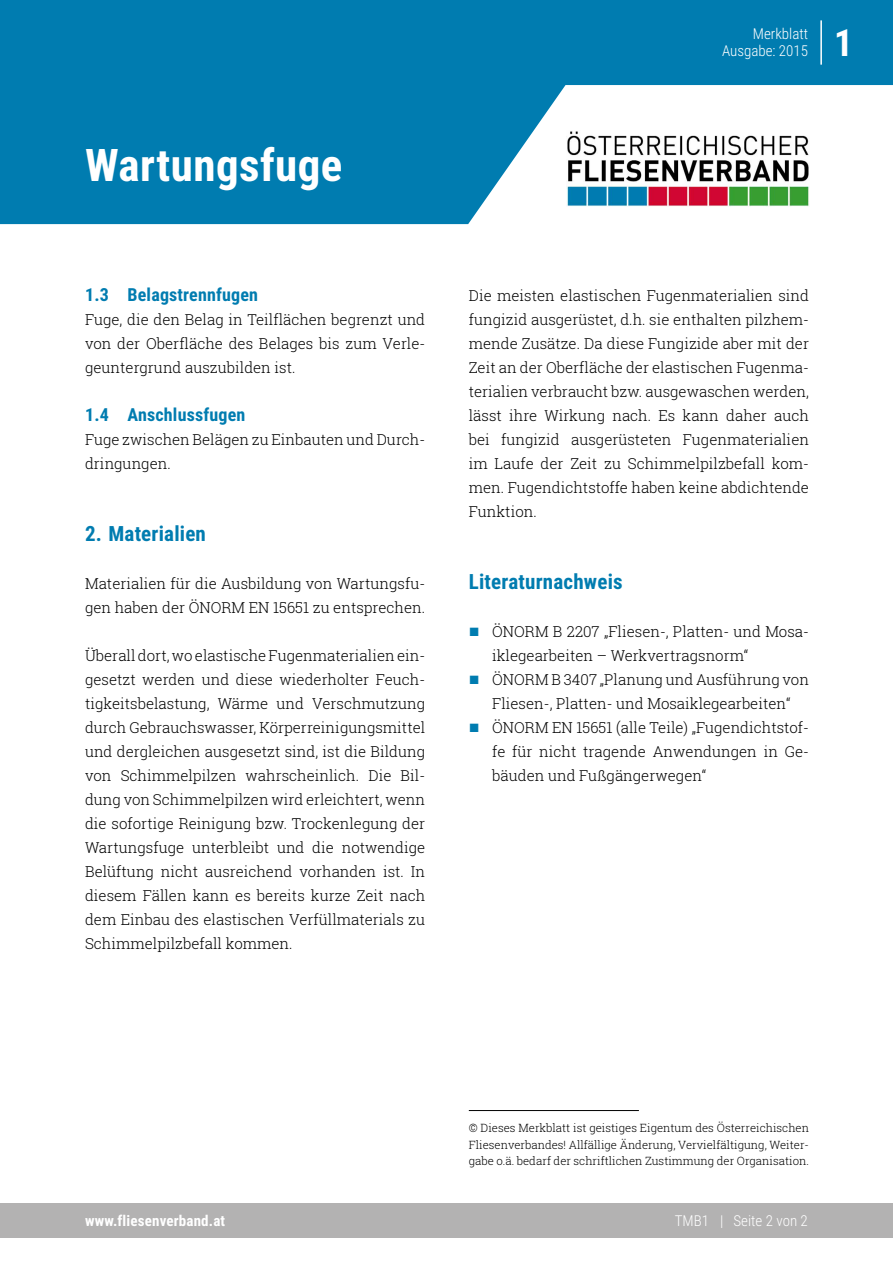
<style>
.page{position:relative;width:893px;height:1263px;background:#fff}
.page>*{position:absolute;margin:0;border:0;box-sizing:border-box;transform-origin:0 0}
.t1{font:700 45px "Roboto Condensed";letter-spacing:.01em;color:#fff}
.t2{font:700 37.5px "Roboto Condensed";color:#fff}
.t3{font:700 21px "Roboto Condensed";letter-spacing:.01em;color:#007cb0}
.t4{font:700 18px "Roboto Condensed";letter-spacing:.01em;color:#007cb0}
.t5{font:300 15px/24px "Roboto Slab";color:#000;text-align:justify}
.t6{font:300 15px "Roboto Condensed";color:#fff}
.t7{font:700 15px "Roboto Condensed";letter-spacing:.01em;color:#fff}
.t8{font:300 11.4px/16.5px "Roboto Slab";color:#000;text-align:justify}
.s1{font-family:"Arial";font-weight:400;font-size:18px;color:#007cb0}
</style>
<div class="page">
<svg style="left:0;top:0;width:893px;height:224px;fill:#007cb0"></svg>
<img style="left:567px;top:131px;width:242px;height:75px">
<hr style="left:820px;top:20px;width:2px;height:45px;background:#fff">
<div style="left:0;top:1203px;width:893px;height:34px;background:#b3b2b2"></div>
<hr style="left:469px;top:1110px;width:170px;height:1px;background:#000">
<h1 class="t1" style="left:85px;top:134px;width:259px">Wartungsfuge</h1>
<p class="t4" style="left:85px;top:282px;width:175px">1.3 Belagstrennfugen</p>
<p class="t5" style="left:85px;top:307px;width:342px">Fuge, die den Belag in Teilflächen begrenzt und von der Oberfläche des Belages bis zum Verle&shy;geuntergrund auszubilden ist.</p>
<p class="t4" style="left:85px;top:402px;width:162px">1.4 Anschlussfugen</p>
<p class="t5" style="left:85px;top:427px;width:342px">Fuge zwischen Belägen zu Einbauten und Durch&shy;dringungen.</p>
<h3 class="t3" style="left:85px;top:519px;width:122px">2. Materialien</h3>
<p class="t5" style="left:85px;top:571px;width:342px">Materialien für die Ausbildung von Wartungsfu&shy;gen haben der ÖNORM EN 15651 zu entsprechen.</p>
<p class="t5" style="left:85px;top:643px;width:342px">Überall dort, wo elastische Fugenmaterialien ein&shy;gesetzt werden und diese wiederholter Feuch&shy;tigkeitsbelastung, Wärme und Verschmutzung durch Gebrauchswasser, Körperreinigungsmittel und dergleichen ausgesetzt sind, ist die Bildung von Schimmelpilzen wahrscheinlich. Die Bil&shy;dung von Schimmelpilzen wird erleichtert, wenn die sofortige Reinigung bzw. Trockenlegung der Wartungsfuge unterbleibt und die notwendige Belüftung nicht ausreichend vorhanden ist. In diesem Fällen kann es bereits kurze Zeit nach dem Einbau des elastischen Verfüllmaterials zu Schimmelpilzbefall kommen.</p>
<p class="t6" style="left:753px;top:23px;width:57px">Merkblatt</p>
<p class="t6" style="left:722px;top:40px;width:88px">Ausgabe: 2015</p>
<h2 class="t2" style="left:834px;top:16px;width:21px">1</h2>
<p class="t5" style="left:469px;top:283px;width:342px">Die meisten elastischen Fugenmaterialien sind fungizid ausgerüstet, d.h. sie enthalten pilzhem&shy;mende Zusätze. Da diese Fungizide aber mit der Zeit an der Oberfläche der elastischen Fugenma&shy;terialien verbraucht bzw. ausgewaschen werden, lässt ihre Wirkung nach. Es kann daher auch bei fungizid ausgerüsteten Fugenmaterialien im Laufe der Zeit zu Schimmelpilzbefall kom&shy;men. Fugendichtstoffe haben keine abdichtende Funktion.</p>
<h3 class="t3" style="left:469px;top:567px;width:155px">Literaturnachweis</h3>
<p class="t5" style="left:492px;top:619px;width:318px;text-indent:-23px"><span class="s1">■</span> ÖNORM B 2207 „Fliesen-, Platten- und Mosa&shy;iklegearbeiten – Werkvertragsnorm“</p>
<p class="t5" style="left:469px;top:667px;width:342px;text-align:center"><span class="s1">■</span> ÖNORM B 3407 „Planung und Ausführung von<br>Fliesen-, Platten- und Mosaiklegearbeiten“</p>
<p class="t5" style="left:492px;top:715px;width:318px;text-indent:-23px"><span class="s1">■</span> ÖNORM EN 15651 (alle Teile) „Fugendichtstof&shy;fe für nicht tragende Anwendungen in Ge&shy;bäuden und Fußgängerwegen“</p>
<p class="t8" style="left:469px;top:1119px;width:342px">© Dieses Merkblatt ist geistiges Eigentum des Österreichischen Fliesenverbandes! Allfällige Änderung, Vervielfältigung, Weiter&shy;gabe o.ä. bedarf der schriftlichen Zustimmung der Organisation.</p>
<p class="t7" style="left:85px;top:1210px;width:142px">www.fliesenverband.at</p>
<p class="t6" style="left:720px;top:1210px;width:89px">| Seite 2 von 2</p>
<p class="t6" style="left:675px;top:1210px;width:36px">TMB1</p>
</div>
